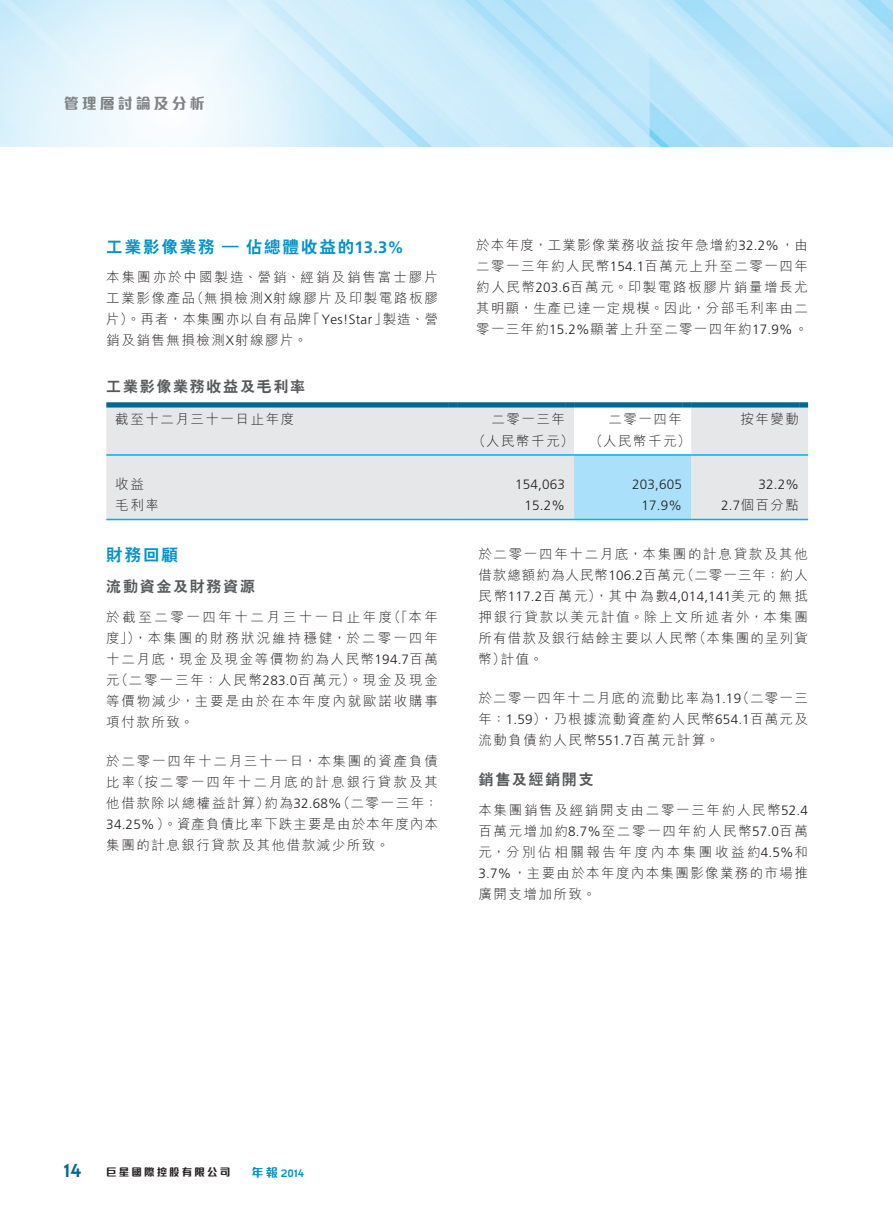
<style>
.page{position:relative;width:893px;height:1212px;background:#fff}
.page>*{position:absolute;margin:0;border:0;box-sizing:border-box;transform-origin:0 0}
._03_H1{font:800 16.5px "C Hei 2 HK";letter-spacing:.115em;color:#0092c8}
._04___H2{font:800 15px "C Hei 2 HK";letter-spacing:.115em;color:#57585a}
.t1{font:800 15px "M Elle HK";letter-spacing:.2em;color:#808285}
._11_P0{font:300 13.5px/21px "M Hei HK";letter-spacing:.115em;color:#231f20;text-align:justify}
._01_Body_Text{font:300 13.5px/21px "M Hei HK";letter-spacing:.105em;color:#231f20;text-align:justify}
._31_table_tab_6pt{font:300 13.5px "M Hei HK";letter-spacing:.115em;color:#231f20}
._31_table_tab_6pt-2{font:300 13.5px "Frutiger LT Std";letter-spacing:.015em;color:#231f20}
._15_Table_Stub{font:300 13.5px "M Hei HK";letter-spacing:.115em;color:#231f20}
.t2{font:12px "Insignia LT Std";color:#0092c8}
.t3{font:800 10.5px "M Elle HK";letter-spacing:.2em;color:#231f20}
.s1{font-family:"Frutiger LT Std";font-weight:700}
.s2{font-family:"Frutiger LT Std"}
.s3{font-family:"Insignia LT Std";font-weight:400;font-size:21px;color:#006991}
.s4{font-family:"M Elle HK";font-weight:800}
</style>
<div class="page">
<img style="left:0;top:0;width:893px;height:147px">
<div style="left:106px;top:407px;width:702px;height:112px;background:#e6e7e9"></div>
<div style="left:106px;top:402px;width:342px;height:5px;background:#006991"></div>
<div style="left:448px;top:402px;width:9px;height:5px;background:#006991"></div>
<div style="left:457px;top:402px;width:108px;height:5px;background:#006991"></div>
<div style="left:565px;top:402px;width:9px;height:5px;background:#006991"></div>
<div style="left:574px;top:402px;width:108px;height:5px;background:#006991"></div>
<div style="left:682px;top:402px;width:9px;height:5px;background:#006991"></div>
<div style="left:691px;top:402px;width:108px;height:5px;background:#006991"></div>
<div style="left:799px;top:402px;width:9px;height:5px;background:#006991"></div>
<hr style="left:106px;top:454px;width:342px;height:2px;background:#00aeef">
<svg style="left:448px;top:454px;width:9px;height:2px"></svg>
<hr style="left:457px;top:454px;width:108px;height:2px;background:#00aeef">
<hr style="left:691px;top:454px;width:108px;height:2px;background:#00aeef">
<svg style="left:799px;top:454px;width:9px;height:2px"></svg>
<hr style="left:106px;top:519px;width:342px;height:1px;background:#00aeef">
<hr style="left:457px;top:519px;width:108px;height:1px;background:#00aeef">
<svg style="left:565px;top:405px;width:126px;height:115px"></svg>
<hr style="left:691px;top:519px;width:108px;height:1px;background:#00aeef">
<p class="t1" style="left:64px;top:92px;width:142px">管理層討論及分析</p>
<p class="_03_H1" style="left:106px;top:236px;width:299px">工業影像業務 <span class="s1">—</span> 佔總體收益的<span class="s1">13.3%</span></p>
<p class="_01_Body_Text" style="left:106px;top:266px;width:333px">本集團亦於中國製造、營銷、經銷及銷售富士膠片工業影像產品（無損檢測<span class="s2">X</span>射線膠片及印製電路板膠片）。再者，本集團亦以自有品牌「<span class="s2">Yes!Star</span>」製造、營銷及銷售無損檢測<span class="s2">X</span>射線膠片。</p>
<p class="_01_Body_Text" style="left:476px;top:234px;width:333px">於本年度，工業影像業務收益按年急增約<span class="s2">32.2%</span>，由二零一三年約人民幣<span class="s2">154.1</span>百萬元上升至二零一四年約人民幣<span class="s2">203.6</span>百萬元。印製電路板膠片銷量增長尤其明顯，生產已達一定規模。因此，分部毛利率由二零一三年約<span class="s2">15.2%</span>顯著上升至二零一四年約<span class="s2">17.9%</span>。</p>
<p class="_04___H2" style="left:106px;top:376px;width:200px">工業影像業務收益及毛利率</p>
<p class="_15_Table_Stub" style="left:115px;top:410px;width:180px">截至十二月三十一日止年度</p>
<p class="_31_table_tab_6pt" style="left:491px;top:410px;width:75px">二零一三年</p>
<p class="_31_table_tab_6pt" style="left:608px;top:410px;width:75px">二零一四年</p>
<p class="_31_table_tab_6pt" style="left:740px;top:410px;width:60px">按年變動</p>
<p class="_31_table_tab_6pt" style="left:472px;top:431px;width:103px">（人民幣千元）</p>
<p class="_31_table_tab_6pt" style="left:589px;top:431px;width:103px">（人民幣千元）</p>
<p class="_15_Table_Stub" style="left:115px;top:475px;width:30px">收益</p>
<p class="_31_table_tab_6pt-2" style="left:515px;top:477px;width:51px">154,063</p>
<p class="_31_table_tab_6pt-2" style="left:632px;top:477px;width:51px">203,605</p>
<p class="_31_table_tab_6pt-2" style="left:759px;top:477px;width:42px">32.2%</p>
<p class="_15_Table_Stub" style="left:115px;top:496px;width:45px">毛利率</p>
<p class="_31_table_tab_6pt-2" style="left:525px;top:498px;width:42px">15.2%</p>
<p class="_31_table_tab_6pt-2" style="left:642px;top:498px;width:42px">17.9%</p>
<p class="_31_table_tab_6pt" style="left:721px;top:496px;width:79px"><span class="s2">2.7</span>個百分點</p>
<p class="_03_H1" style="left:106px;top:544px;width:73px">財務回顧</p>
<p class="_04___H2" style="left:106px;top:577px;width:150px">流動資金及財務資源</p>
<p class="_11_P0" style="left:106px;top:606px;width:333px">於截至二零一四年十二月三十一日止年度（「本年度」），本集團的財務狀況維持穩健，於二零一四年十二月底，現金及現金等價物約為人民幣<span class="s2">194.7</span>百萬元（二零一三年：人民幣<span class="s2">283.0</span>百萬元）。現金及現金等價物減少，主要是由於在本年度內就歐諾收購事項付款所致。</p>
<p class="_11_P0" style="left:106px;top:750px;width:333px">於二零一四年十二月三十一日，本集團的資產負債比率（按二零一四年十二月底的計息銀行貸款及其他借款除以總權益計算）約為<span class="s2">32.68%</span>（二零一三年：<span class="s2">34.25%</span>）。資產負債比率下跌主要是由於本年度內本集團的計息銀行貸款及其他借款減少所致。</p>
<p class="_11_P0" style="left:478px;top:542px;width:331px">於二零一四年十二月底，本集團的計息貸款及其他借款總額約為人民幣<span class="s2">106.2</span>百萬元（二零一三年：約人民幣<span class="s2">117.2</span>百萬元），其中為數<span class="s2">4,014,141</span>美元的無抵押銀行貸款以美元計值。除上文所述者外，本集團所有借款及銀行結餘主要以人民幣（本集團的呈列貨幣）計值。</p>
<p class="_11_P0" style="left:478px;top:686px;width:331px">於二零一四年十二月底的流動比率為<span class="s2">1.19</span>（二零一三年：<span class="s2">1.59</span>），乃根據流動資產約人民幣<span class="s2">654.1</span>百萬元及流動負債約人民幣<span class="s2">551.7</span>百萬元計算。</p>
<p class="_04___H2" style="left:478px;top:769px;width:117px">銷售及經銷開支</p>
<p class="_11_P0" style="left:478px;top:798px;width:331px">本集團銷售及經銷開支由二零一三年約人民幣<span class="s2">52.4</span>百萬元增加約<span class="s2">8.7%</span>至二零一四年約人民幣<span class="s2">57.0</span>百萬元，分別佔相關報告年度內本集團收益約<span class="s2">4.5%</span>和<span class="s2">3.7%</span>，主要由於本年度內本集團影像業務的市場推廣開支增加所致。</p>
<p class="t3" style="left:64px;top:1164px;width:168px"><span class="s3">14</span> 巨星國際控股有限公司</p>
<p class="t2" style="left:252px;top:1167px;width:54px"><span class="s4">年報</span> 2014</p>
</div>
